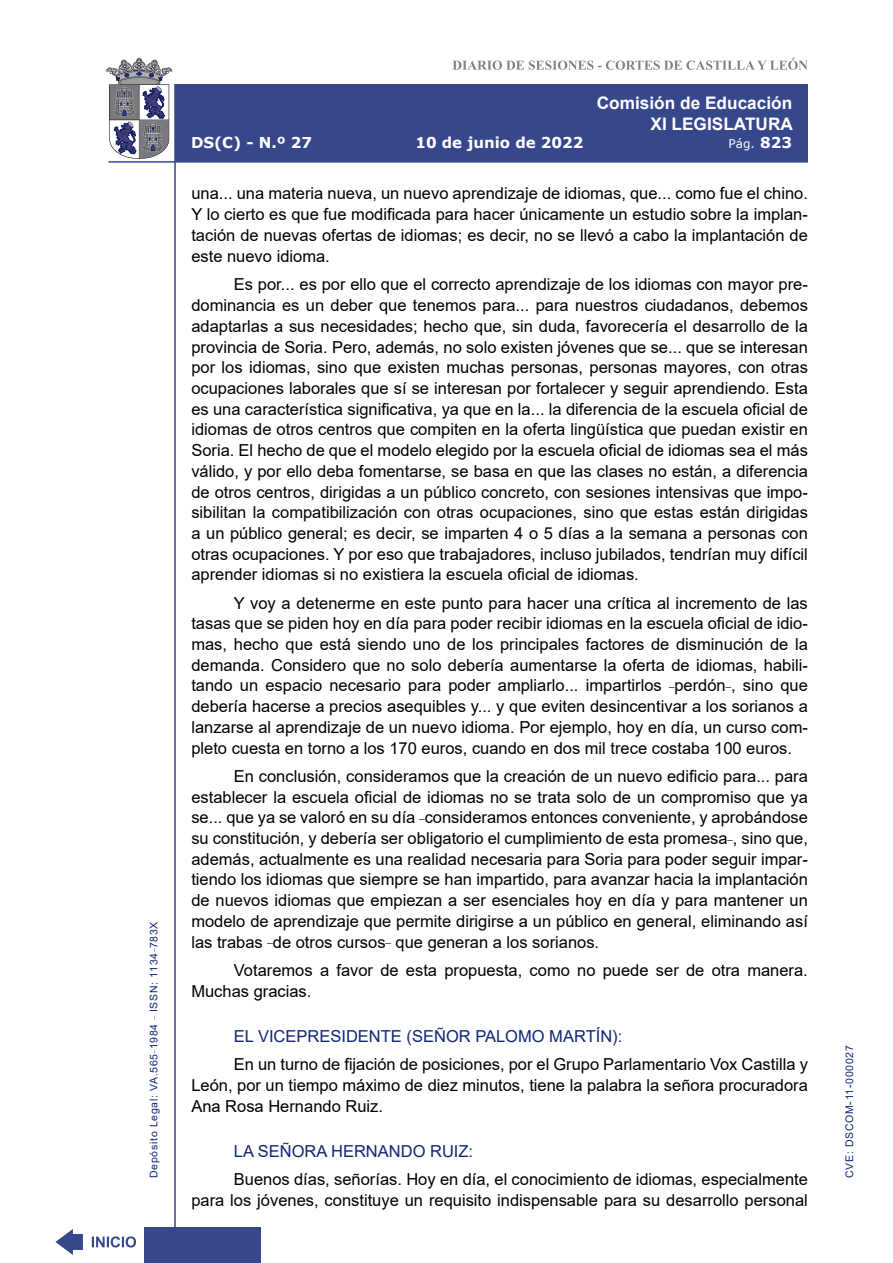
<style>
.page{position:relative;width:893px;height:1263px;background:#fff}
.page>*{position:absolute;margin:0;border:0;box-sizing:border-box;transform-origin:0 0}
.t1{font:700 17.25px/20.7px "Arial";color:#fff;text-align:right}
.t2{font:16.5px/20.7px "Arial";color:#000;text-align:justify}
.Orador{font:16.5px "Arial";color:#122678}
.t3{font:700 15px "Verdana";color:#fff}
.t4{font:12px "Verdana";color:#fff}
.t5{font:10.5px "Arial";letter-spacing:.065em;color:#122678}
.s1{font-weight:700;font-size:15px}
</style>
<div class="page">
<svg style="left:452px;top:58px;width:356px;height:12px"></svg>
<hr style="left:174px;top:84px;width:2px;height:1179px;background:#36478c">
<div style="left:144px;top:1227px;width:117px;height:36px;background:#36478c"></div>
<div style="left:175px;top:84px;width:633px;height:78px;background:#36478c"></div>
<hr style="left:108px;top:161px;width:700px;height:2px;background:#36478c">
<svg style="left:92px;top:1236px;width:44px;height:11px"></svg>
<svg style="left:55px;top:1229px;width:28px;height:26px"></svg>
<svg style="left:106px;top:58px;width:66px;height:101px"></svg>
<p class="t5" style="left:146px;top:1178px;width:258px;rotate:-90deg">Depósito Legal: VA.565<sup>_</sup>1984 <sup>_</sup> ISSN: 1134<sup>_</sup>783X</p>
<p class="t1" style="left:597px;top:93px;width:198px">Comisión de Educación<br>XI LEGISLATURA</p>
<p class="t3" style="left:191px;top:132px;width:123px">DS(C) - N.º 27</p>
<p class="t3" style="left:415px;top:132px;width:170px">10 de junio de 2022</p>
<p class="t4" style="left:729px;top:135px;width:65px">Pág. <span class="s1">823</span></p>
<p class="t2" style="left:191px;top:183px;width:618px">una... una materia nueva, un nuevo aprendizaje de idiomas, que... como fue el chino.<br>Y lo cierto es que fue modificada para hacer únicamente un estudio sobre la implan&shy;tación de nuevas ofertas de idiomas; es decir, no se llevó a cabo la implantación de este nuevo idioma.</p>
<p class="t2" style="left:191px;top:274px;width:618px;text-indent:43px">Es por... es por ello que el correcto aprendizaje de los idiomas con mayor pre&shy;dominancia es un deber que tenemos para... para nuestros ciudadanos, debemos adaptarlas a sus necesidades; hecho que, sin duda, favorecería el desarrollo de la provincia de Soria. Pero, además, no solo existen jóvenes que se... que se interesan por los idiomas, sino que existen muchas personas, personas mayores, con otras ocupaciones laborales que sí se interesan por fortalecer y seguir aprendiendo. Esta es una característica significativa, ya que en la... la diferencia de la escuela oficial de idiomas de otros centros que compiten en la oferta lingüística que puedan existir en Soria. El hecho de que el modelo elegido por la escuela oficial de idiomas sea el más válido, y por ello deba fomentarse, se basa en que las clases no están, a diferencia de otros centros, dirigidas a un público concreto, con sesiones intensivas que impo&shy;sibilitan la compatibilización con otras ocupaciones, sino que estas están dirigidas a un público general; es decir, se imparten 4 o 5 días a la semana a personas con otras ocupaciones. Y por eso que trabajadores, incluso jubilados, tendrían muy difícil aprender idiomas si no existiera la escuela oficial de idiomas.</p>
<p class="t2" style="left:191px;top:592px;width:618px;text-indent:43px">Y voy a detenerme en este punto para hacer una crítica al incremento de las tasas que se piden hoy en día para poder recibir idiomas en la escuela oficial de idio&shy;mas, hecho que está siendo uno de los principales factores de disminución de la demanda. Considero que no solo debería aumentarse la oferta de idiomas, habili&shy;tando un espacio necesario para poder ampliarlo... impartirlos <sup>_</sup>perdón<sup>_</sup>, sino que debería hacerse a precios asequibles y... y que eviten desincentivar a los sorianos a lanzarse al aprendizaje de un nuevo idioma. Por ejemplo, hoy en día, un curso com&shy;pleto cuesta en torno a los 170 euros, cuando en dos mil trece costaba 100 euros.</p>
<p class="t2" style="left:191px;top:766px;width:618px;text-indent:43px">En conclusión, consideramos que la creación de un nuevo edificio para... para establecer la escuela oficial de idiomas no se trata solo de un compromiso que ya se... que ya se valoró en su día <sup>_</sup>consideramos entonces conveniente, y aprobándose su constitución, y debería ser obligatorio el cumplimiento de esta promesa<sup>_</sup>, sino que, además, actualmente es una realidad necesaria para Soria para poder seguir impar&shy;tiendo los idiomas que siempre se han impartido, para avanzar hacia la implantación de nuevos idiomas que empiezan a ser esenciales hoy en día y para mantener un modelo de aprendizaje que permite dirigirse a un público en general, eliminando así las trabas <sup>_</sup>de otros cursos<sup>_</sup> que generan a los sorianos.</p>
<p class="t2" style="left:191px;top:960px;width:618px;text-indent:43px">Votaremos a favor de esta propuesta, como no puede ser de otra manera.<br>Muchas gracias.</p>
<p class="Orador" style="left:234px;top:1025px;width:390px">EL VICEPRESIDENTE (SEÑOR PALOMO MARTÍN):</p>
<p class="t2" style="left:191px;top:1054px;width:618px;text-indent:43px">En un turno de fijación de posiciones, por el Grupo Parlamentario Vox Castilla y León, por un tiempo máximo de diez minutos, tiene la palabra la señora procuradora Ana Rosa Hernando Ruiz.</p>
<p class="Orador" style="left:234px;top:1140px;width:241px">LA SEÑORA HERNANDO RUIZ:</p>
<p class="t2" style="left:191px;top:1169px;width:618px;text-align:right">Buenos días, señorías. Hoy en día, el conocimiento de idiomas, especialmente<br>para los jóvenes, constituye un requisito indispensable para su desarrollo personal</p>
<p class="t5" style="left:842px;top:1178px;width:134px;rotate:-90deg">CVE: DSCOM-11-000027</p>
</div>
